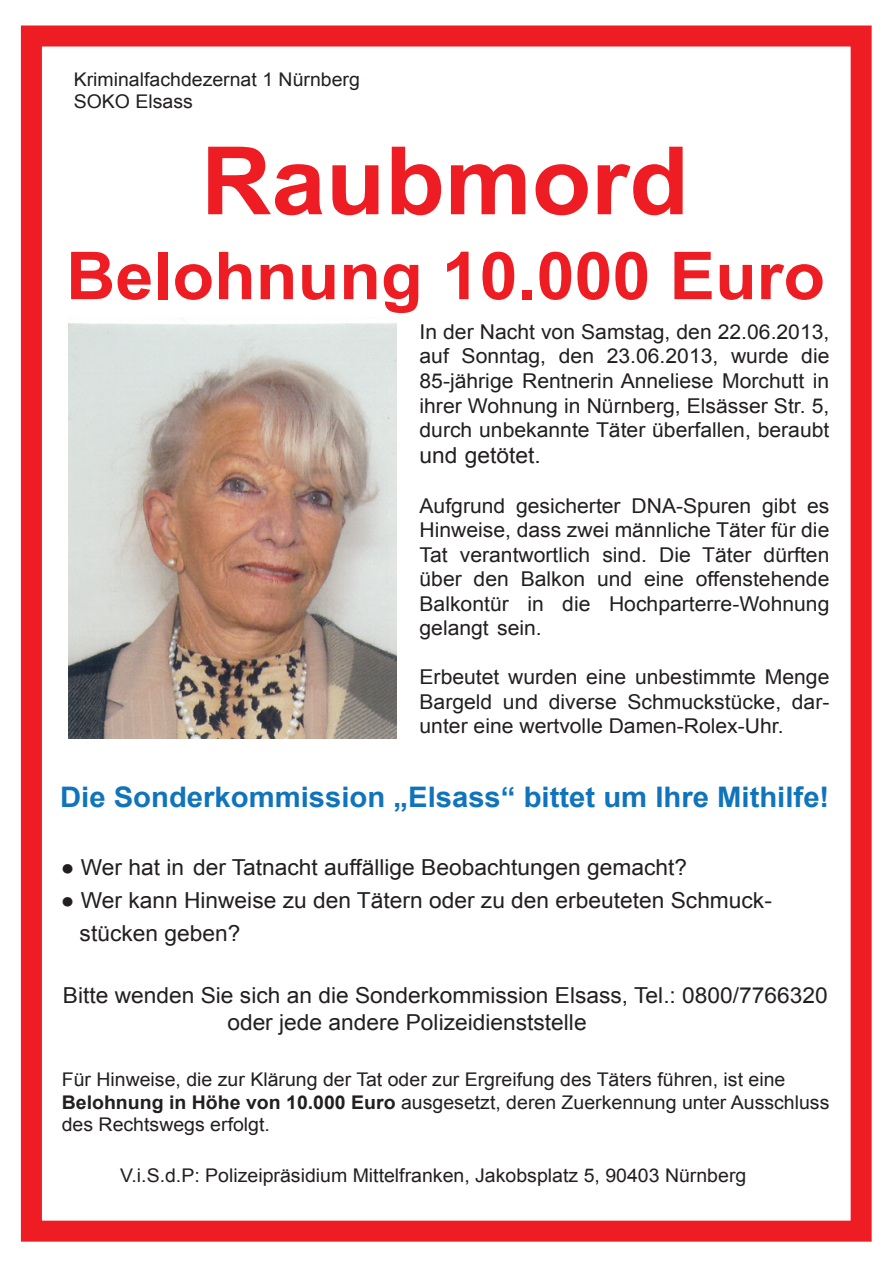
<style>
.page{position:relative;width:893px;height:1263px;background:#fff}
.page>*{position:absolute;margin:0;border:0;box-sizing:border-box;transform-origin:0 0}
.t1{font:700 94.35px "Arial";color:#ee1d23}
.t2{font:700 66px "Arial";color:#ee1d23}
.t3{font:700 28.35px "Arial";color:#1074bc}
.t4{font:22.05px/33px "Arial";color:#231f20}
.t5{font:20.4px/24.6px "Arial";color:#231f20;text-align:justify}
.t6{font:18.9px/22.6px "Arial";color:#231f20}
.s1{font-weight:700}
</style>
<div class="page">
<div style="left:21px;top:26px;width:851px;height:1215px;border:21px solid #ee1d23"></div>
<img style="left:69px;top:322px;width:328px;height:417px">
<p class="t6" style="left:74px;top:68px;width:288px">Kriminalfachdezernat 1 Nürnberg<br>SOKO Elsass</p>
<h1 class="t1" style="left:201px;top:119px;width:489px">Raubmord</h1>
<h2 class="t2" style="left:66px;top:232px;width:760px">Belohnung 10.000 Euro</h2>
<p class="t5" style="left:420px;top:320px;width:411px">In der Nacht von Samstag, den 22.06.2013, auf Sonntag, den 23.06.2013, wurde die 85-jährige Rentnerin Anneliese Morchutt in ihrer Wohnung in Nürnberg, Elsässer Str. 5, durch unbekannte Täter überfallen, beraubt</p>
<p class="t4" style="left:420px;top:439px;width:123px">und getötet.</p>
<p class="t5" style="left:420px;top:493px;width:411px">Aufgrund gesicherter DNA-Spuren gibt es Hinweise, dass zwei männliche Täter für die Tat verantwortlich sind. Die Täter dürften über den Balkon und eine offenstehende Balkontür in die Hochparterre-Wohnung gelangt sein.</p>
<p class="t5" style="left:420px;top:665px;width:411px">Erbeutet wurden eine unbestimmte Menge Bargeld und diverse Schmuckstücke, dar&shy;unter eine wertvolle Damen-Rolex-Uhr.</p>
<h3 class="t3" style="left:60px;top:778px;width:771px">Die Sonderkommission „Elsass“ bittet um Ihre Mithilfe!</h3>
<p class="t4" style="left:61px;top:851px;width:628px">● Wer hat in der Tatnacht auffällige Beobachtungen gemacht?</p>
<p class="t4" style="left:80px;top:884px;width:694px;text-indent:-19px">● Wer kann Hinweise zu den Tätern oder zu den erbeuteten Schmuck&shy;stücken geben?</p>
<p class="t4" style="left:227px;top:982px;width:602px;line-height:26.4px;text-indent:-165px">Bitte wenden Sie sich an die Sonderkommission Elsass, Tel.: 0800/7766320 oder jede andere Polizeidienststelle</p>
<p class="t6" style="left:62px;top:1068px;width:769px">Für Hinweise, die zur Klärung der Tat oder zur Ergreifung des Täters führen, ist eine<br><span class="s1">Belohnung in Höhe von 10.000 Euro</span> ausgesetzt, deren Zuerkennung unter Ausschluss des Rechtswegs erfolgt.</p>
<p class="t6" style="left:120px;top:1164px;width:628px">V.i.S.d.P: Polizeipräsidium Mittelfranken, Jakobsplatz 5, 90403 Nürnberg</p>
</div>
